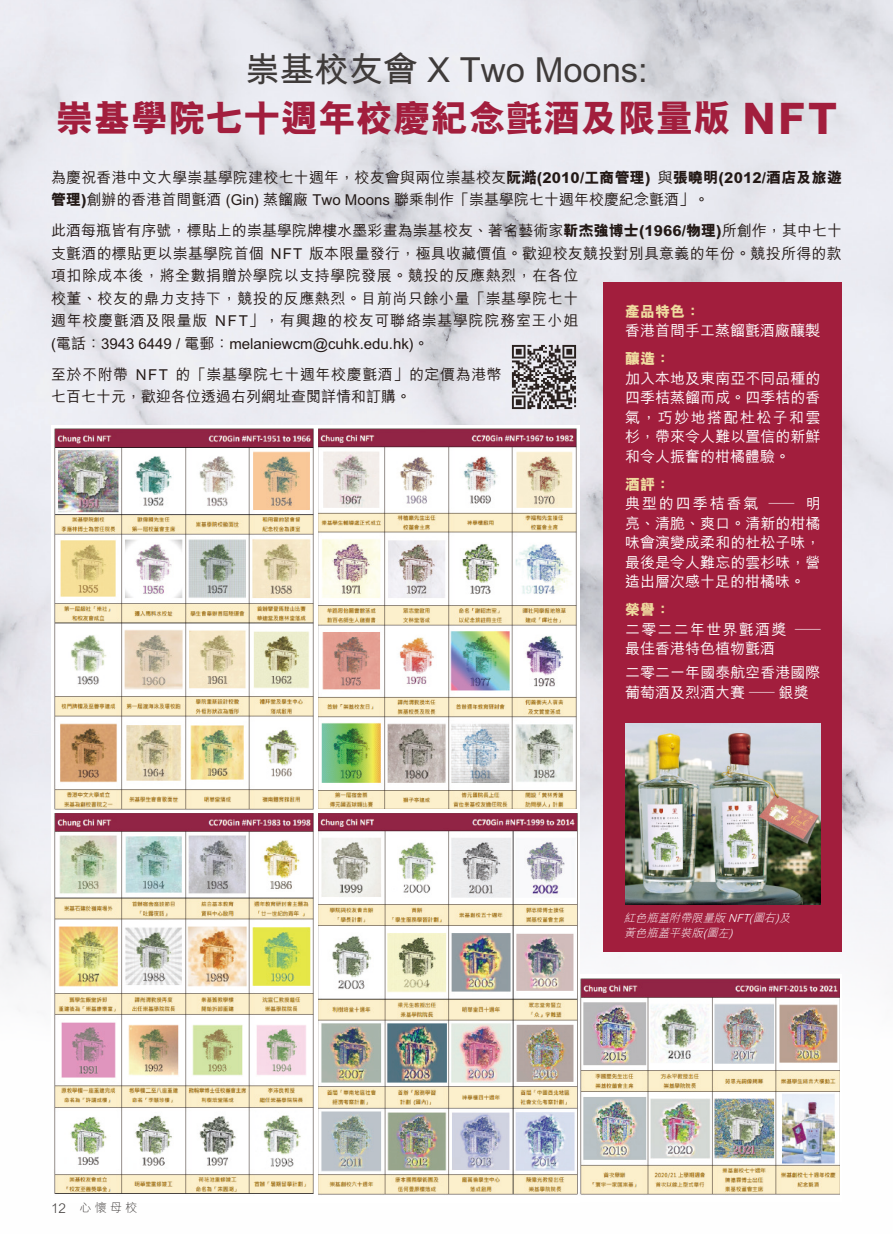
<style>
.page{position:relative;width:893px;height:1234px;background:#fff}
.page>*{position:absolute;margin:0;border:0;box-sizing:border-box;transform-origin:0 0}
.t1{font:800 37.5px "M Hei HK";color:#a21e3d}
.t2{font:700 34.5px "M Hei HK";color:#3f3b3a}
.t3{font:500 15px/22.5px "M Hei HK";letter-spacing:.015em;color:#231916}
.t4{font:500 15px/19.5px "M Hei HK";letter-spacing:.005em;color:#fff;text-align:justify}
.t5{font:500 15px/22.5px "M Hei HK";letter-spacing:.04em;color:#231916}
.t6{font:500 15px/19.5px "M Hei HK";letter-spacing:.04em;color:#fff}
.t7{font:800 15px "M Hei HK";color:#efdca0}
.t8{font:300 12px "M Hei HK";color:#3f3b3a}
.t9{font:italic 300 11.25px/15px "M Hei HK";color:#fff}
.s1{font-size:43.5px}
.s2{font-weight:800}
.s3{font-family:"Noto Sans CJ Ksc";font-weight:900}
.s4{font-size:13.5px}
</style>
<div class="page">
<img style="left:0;top:0;width:893px;height:1011px">
<div style="left:51px;top:973px;width:791px;height:228px;background:#fff"></div>
<div style="left:51px;top:425px;width:528px;height:776px;background:#fff"></div>
<img style="left:54px;top:428px;width:259px;height:382px">
<img style="left:318px;top:429px;width:259px;height:379px">
<img style="left:54px;top:813px;width:259px;height:381px">
<img style="left:318px;top:813px;width:260px;height:381px">
<img style="left:580px;top:978px;width:259px;height:216px">
<img style="left:510px;top:343px;width:68px;height:68px">
<div style="left:604px;top:282px;width:238px;height:669px;background:#a21e3d"></div>
<img style="left:625px;top:723px;width:196px;height:181px">
<h2 class="t2" style="left:245px;top:44px;width:404px">崇基校友會 X Two Moons:</h2>
<h1 class="t1" style="left:56px;top:93px;width:783px">崇基學院七十週年校慶紀念氈酒及限量版 <span class="s1">NFT</span></h1>
<p class="t3" style="left:51px;top:165px;width:792px">為慶祝香港中文大學崇基學院建校七十週年，校友會與兩位崇基校友<span class="s2">阮</span><span class="s3">澔</span><span class="s2">(2010/工商管理)</span> 與<span class="s2">張曉明(2012/酒店及旅遊管理)</span>創辦的香港首間氈酒 (Gin) 蒸餾廠 Two Moons 聯乘制作「崇基學院七十週年校慶紀念氈酒」。</p>
<p class="t3" style="left:51px;top:218px;width:793px">此酒每瓶皆有序號，標貼上的崇基學院牌樓水墨彩畫為崇基校友、著名藝術家<span class="s2">靳杰強博士(1966/物理)</span>所創作，其中七十支氈酒的標貼更以崇基學院首個 NFT 版本限量發行，極具收藏價值。歡迎校友競投對別具意義的年份。競投所得的款項扣除成本後，將全數捐贈於學院以支持學院發展。競投的反應熱烈，在各位<br>校董、校友的鼎力支持下，競投的反應熱烈。目前尚只餘小量「崇基學院七十<br>週年校慶氈酒及限量版 NFT」，有興趣的校友可聯絡崇基學院院務室王小姐<br>(電話：3943 6449 / 電郵：melaniewcm@cuhk.edu.hk)。</p>
<p class="t5" style="left:51px;top:362px;width:452px">至於不附帶 NFT 的「崇基學院七十週年校慶氈酒」的定價為港幣七百七十元，歡迎各位透過右列網址查閱詳情和訂購。</p>
<p class="t7" style="left:625px;top:301px;width:76px">產品特色：</p>
<p class="t4" style="left:625px;top:319px;width:196px">香港首間手工蒸餾氈酒廠釀製</p>
<p class="t7" style="left:625px;top:348px;width:46px">釀造：</p>
<p class="t4" style="left:625px;top:367px;width:197px">加入本地及東南亞不同品種的四季桔蒸餾而成。四季桔的香氣，巧妙地搭配杜松子和雲杉，帶來令人難以置信的新鮮和令人振奮的柑橘體驗。</p>
<p class="t7" style="left:625px;top:474px;width:46px">酒評：</p>
<p class="t4" style="left:625px;top:492px;width:197px">典型的四季桔香氣 ─ 明亮、清脆、爽口。清新的柑橘味會演變成柔和的杜松子味，最後是令人難忘的雲杉味，營造出層次感十足的柑橘味。</p>
<p class="t7" style="left:625px;top:599px;width:46px">榮譽：</p>
<p class="t6" style="left:625px;top:618px;width:197px">二零二二年世界氈酒獎 ─最佳香港特色植物氈酒</p>
<p class="t4" style="left:625px;top:661px;width:197px">二零二一年國泰航空香港國際葡萄酒及烈酒大賽 ─ 銀獎</p>
<p class="t8" style="left:51px;top:1198px;width:88px"><span class="s4">12</span> 心 懷 母 校</p>
<p class="t9" style="left:624px;top:909px;width:172px">紅色瓶蓋附帶限量版 NFT(圖右)及黃色瓶蓋平裝版(圖左)</p>
</div>
